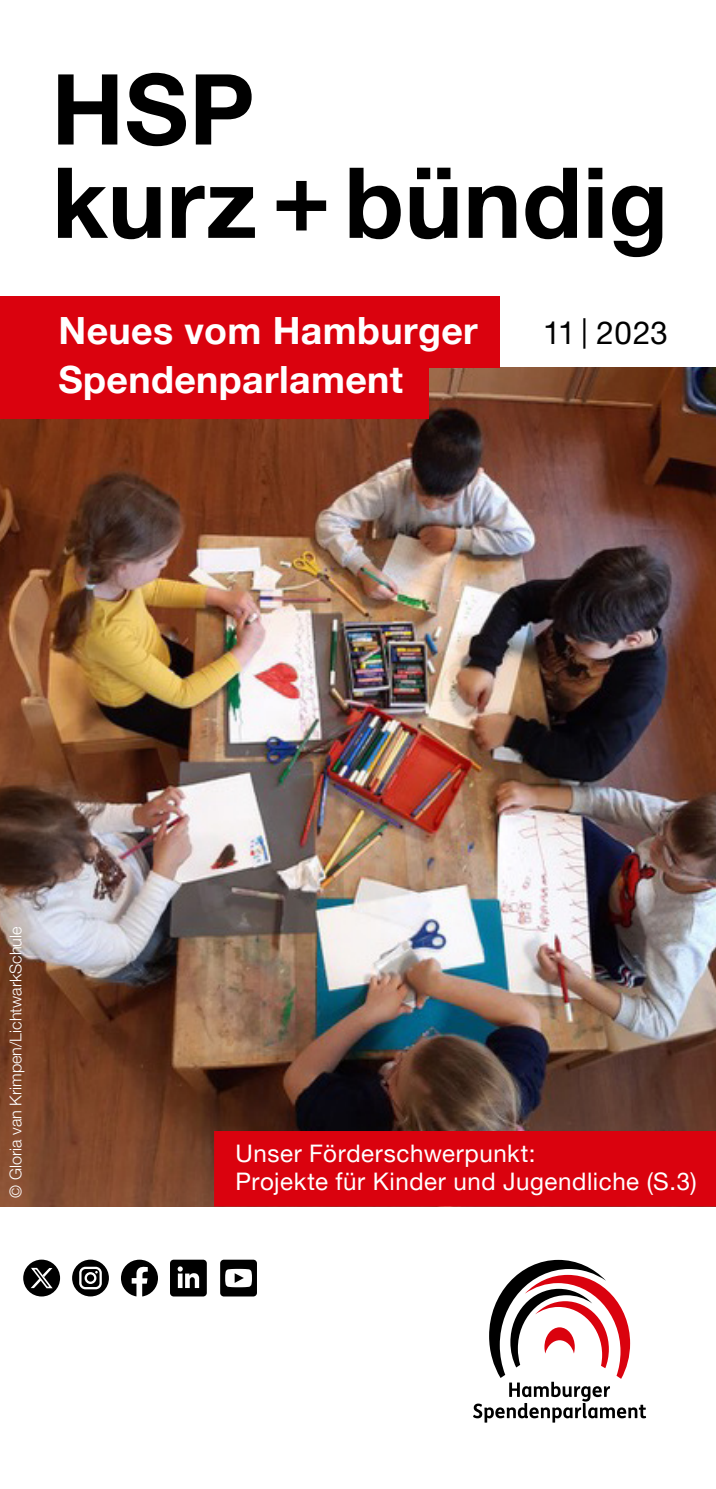
<style>
.page{position:relative;width:716px;height:1489px;background:#fff}
.page>*{position:absolute;margin:0;border:0;box-sizing:border-box;transform-origin:0 0}
.t1{font:700 98px/93.2px "Helvetica Neue LT Pro";letter-spacing:.005em;color:#000}
.t2{font:700 37.5px "Helvetica Neue LT Pro";letter-spacing:.01em;color:#fff}
.t3{font:31.25px "Helvetica Neue LT Pro";letter-spacing:.01em;color:#000}
.t4{font:24.25px/27.5px "Helvetica Neue LT Pro";letter-spacing:.025em;color:#fff}
.t5{font:300 16.25px "Helvetica Neue LT Pro";color:#fff}
.s1{font-size:30.5px}
</style>
<div class="page">
<img style="left:0;top:367px;width:716px;height:839px">
<svg style="left:473px;top:1259px;width:173px;height:163px"></svg>
<div style="left:0;top:352px;width:428px;height:67px;background:#da020e"></div>
<div style="left:0;top:296px;width:500px;height:71px;background:#da020e"></div>
<div style="left:214px;top:1130px;width:502px;height:76px;background:#da020e"></div>
<svg style="left:170px;top:1259px;width:37px;height:37px"></svg>
<svg style="left:72px;top:1259px;width:37px;height:37px"></svg>
<div style="left:79px;top:1266px;width:23px;height:23px;border:2px solid #fff;border-radius:5px"></div>
<div style="left:85px;top:1271px;width:11px;height:12px;border:2px solid #fff;border-radius:50%"></div>
<svg style="left:121px;top:1259px;width:37px;height:37px"></svg>
<div style="left:220px;top:1259px;width:37px;height:37px;background:#000;border-radius:4px"></div>
<svg style="left:225px;top:1268px;width:27px;height:19px"></svg>
<div style="left:23px;top:1259px;width:37px;height:37px;background:#000;border-radius:50%"></div>
<svg style="left:31px;top:1267px;width:22px;height:22px"></svg>
<h1 class="t1" style="left:51px;top:61px;width:618px">HSP<br>kurz +bündig</h1>
<h2 class="t2" style="left:58px;top:308px;width:421px">Neues vom Hamburger</h2>
<p class="t3" style="left:543px;top:314px;width:126px">11 <span class="s1">|</span> 2023</p>
<h2 class="t2" style="left:58px;top:356px;width:346px">Spendenparlament</h2>
<p class="t5" style="left:6px;top:1197px;width:272px;rotate:-90deg">© Gloria van Krimpen/LichtwarkSchule</p>
<p class="t4" style="left:235px;top:1139px;width:463px">Unser Förderschwerpunkt:<br>Projekte für Kinder und Jugendliche (S.3)</p>
</div>
